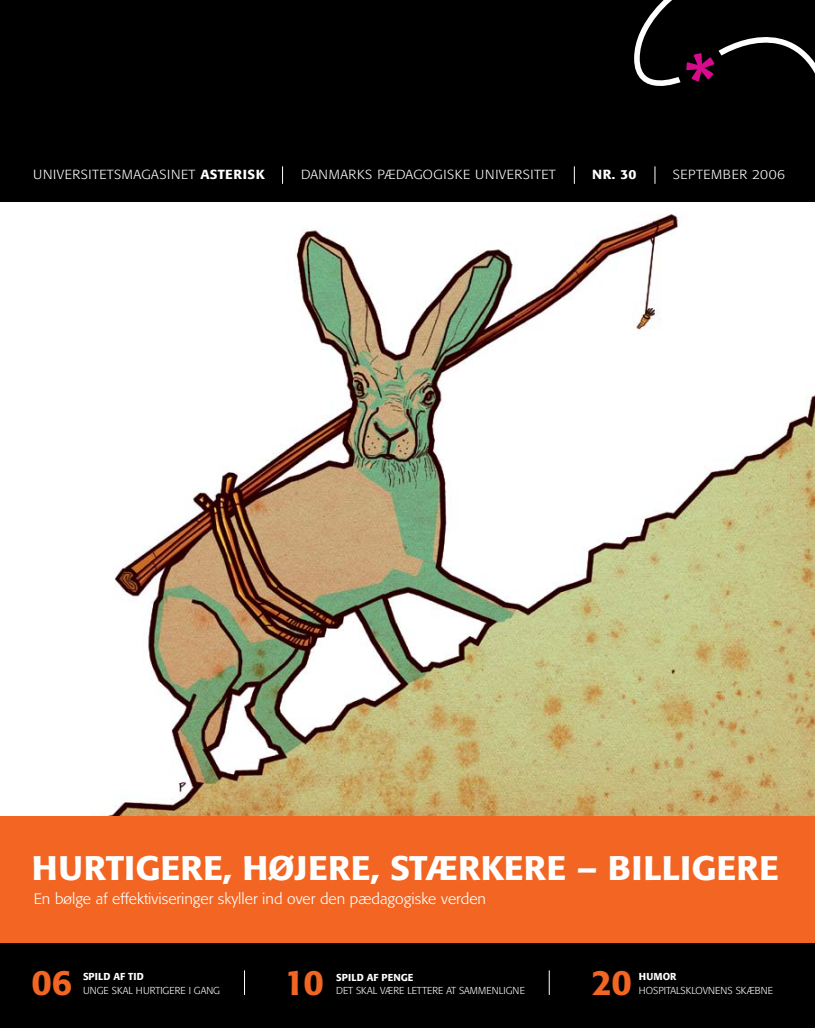
<style>
.page{position:relative;width:815px;height:1028px;background:#fff}
.page>*{position:absolute;margin:0;border:0;box-sizing:border-box;transform-origin:0 0}
.t1{font:500 35px "Formata";color:#f26522}
.t2{font:500 33.75px "Formata";color:#fff;scale:1.05 1}
.t3{font:300 15px "Formata";color:#fff;scale:1.05 1}
.t4{font:300 13px "Formata";letter-spacing:.035em;color:#fff;scale:1.05 1}
.t5{font:500 13px "Formata";color:#fff;scale:1.05 1}
.t6{font:300 10px "Formata";color:#fff}
.t7{font:500 10px "Formata";color:#fff}
.s1{font-weight:500}
</style>
<div class="page">
<img style="left:101px;top:214px;width:714px;height:601px">
<div style="left:0;top:0;width:815px;height:202px;background:#000"></div>
<div style="left:0;top:815px;width:815px;height:127px;background:#f26522"></div>
<div style="left:0;top:943px;width:815px;height:85px;background:#000"></div>
<svg style="left:574px;top:166px;width:1px;height:18px"></svg>
<svg style="left:244px;top:970px;width:1px;height:25px"></svg>
<svg style="left:549px;top:970px;width:1px;height:25px"></svg>
<svg style="left:282px;top:166px;width:1px;height:18px"></svg>
<svg style="left:655px;top:166px;width:1px;height:18px"></svg>
<svg style="left:634px;top:0;width:181px;height:86px"></svg>
<p class="t4" style="left:33px;top:167px;width:222px">UNIVERSITETSMAGASINET <span class="s1">ASTERISK</span></p>
<p class="t4" style="left:301px;top:167px;width:244px">DANMARKS PÆDAGOGISKE UNIVERSITET</p>
<p class="t5" style="left:592px;top:166px;width:44px">NR. 30</p>
<p class="t4" style="left:673px;top:167px;width:108px">SEPTEMBER 2006</p>
<p class="t2" style="left:32px;top:847px;width:21px">HURTIGERE</p>
<p class="t2" style="left:223px;top:847px;width:101px">, HØJERE</p>
<p class="t2" style="left:371px;top:847px;width:105px">, STÆRKERE</p>
<p class="t2" style="left:577px;top:847px;width:118px">– BILLIGERE</p>
<p class="t3" style="left:34px;top:890px;width:432px">En bølge af effektiviseringer skyller ind over den pædagogiske verden</p>
<p class="t1" style="left:31px;top:960px;width:42px">06</p>
<p class="t7" style="left:83px;top:970px;width:62px">SPILD AF TI D</p>
<p class="t6" style="left:83px;top:984px;width:8px">unge</p>
<p class="t6" style="left:112px;top:984px;width:7px">skal</p>
<p class="t6" style="left:136px;top:984px;width:7px">hurtigere</p>
<p class="t6" style="left:189px;top:984px;width:13px">i gang</p>
<p class="t1" style="left:285px;top:961px;width:41px">10</p>
<p class="t7" style="left:336px;top:970px;width:79px">SPILD AF PENGE</p>
<p class="t6" style="left:336px;top:985px;width:190px">DET SKAL VÆRE LETTERE AT SAMMENLIGNE</p>
<p class="t1" style="left:592px;top:960px;width:42px">20</p>
<p class="t7" style="left:639px;top:970px;width:39px">HUMOR</p>
<p class="t6" style="left:639px;top:984px;width:136px">HOSPITALSKLOVNENS SKÆBNE</p>
</div>
